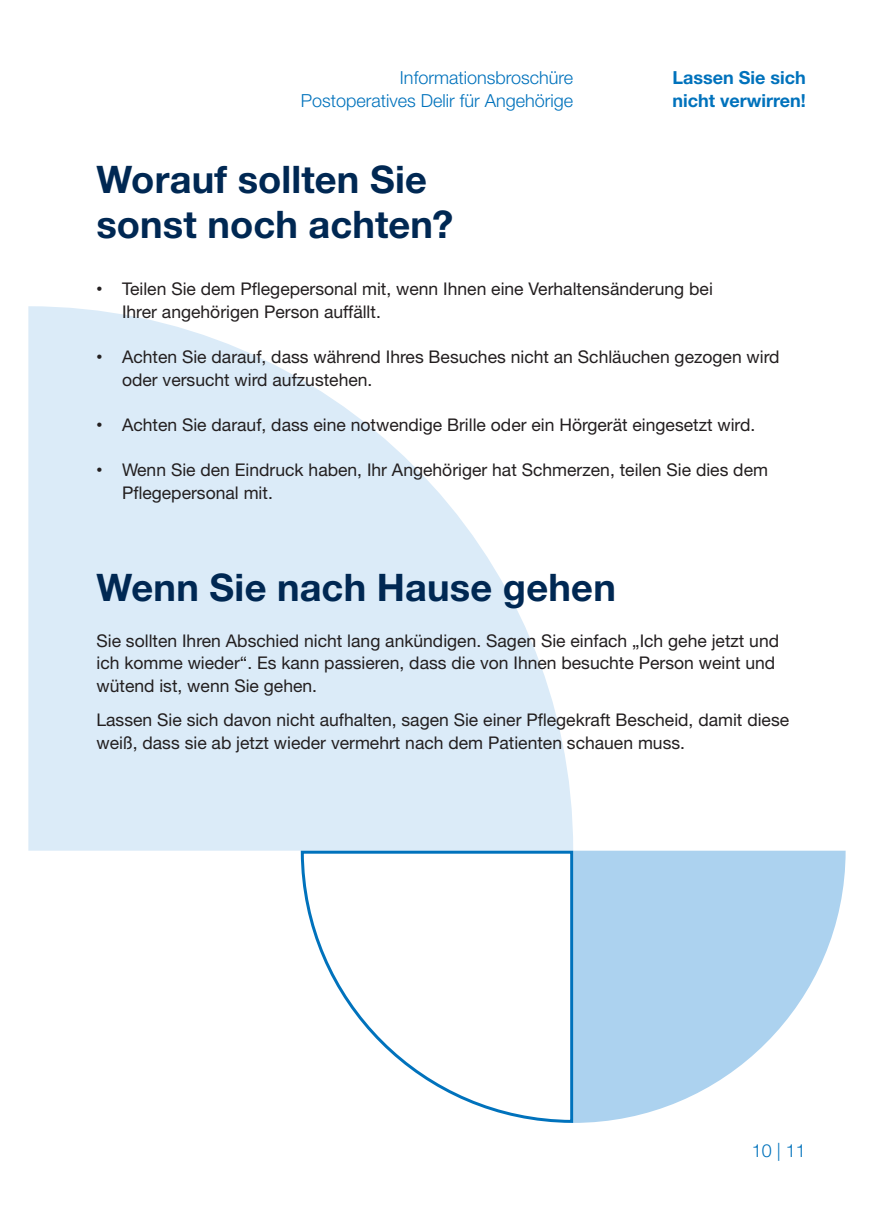
<style>
.page{position:relative;width:874px;height:1225px;background:#fff}
.page>*{position:absolute;margin:0;border:0;box-sizing:border-box;transform-origin:0 0}
.t1{font:700 38px/45.4px "Helvetica Neue LT Pro";letter-spacing:.005em;color:#002853}
.t2{font:300 18px/22.6px "Helvetica Neue LT Pro";color:#0072bc;text-align:right}
.t3{font:700 18px/22.6px "Helvetica Neue LT Pro";color:#0072bc}
.t4{font:17.6px/22.6px "Helvetica Neue LT Pro";color:#231f20}
.s1{font-size:12px}
</style>
<div class="page">
<svg style="left:28px;top:306px;width:545px;height:544px;fill:#dbebf8"></svg>
<svg style="left:574px;top:850px;width:271px;height:273px;fill:#acd2ef"></svg>
<svg style="left:299px;top:849px;width:275px;height:274px"></svg>
<p class="t2" style="left:300px;top:66px;width:274px">Informationsbroschüre<br>Postoperatives Delir für Angehörige</p>
<h1 class="t1" style="left:96px;top:156px;width:358px">Worauf sollten Sie sonst noch achten?</h1>
<p class="t3" style="left:672px;top:66px;width:135px">Lassen Sie sich nicht verwirren!</p>
<p class="t4" style="left:122px;top:277px;width:592px;text-indent:-26px"><span class="s1">•</span> Teilen Sie dem Pflegepersonal mit, wenn Ihnen eine Verhaltensänderung bei<br>Ihrer angehörigen Person auffällt.</p>
<p class="t4" style="left:122px;top:345px;width:658px;text-indent:-26px"><span class="s1">•</span> Achten Sie darauf, dass während Ihres Besuches nicht an Schläuchen gezogen wird oder versucht wird aufzustehen.</p>
<p class="t4" style="left:96px;top:413px;width:660px"><span class="s1">•</span> Achten Sie darauf, dass eine notwendige Brille oder ein Hörgerät eingesetzt wird.</p>
<p class="t4" style="left:122px;top:458px;width:647px;text-indent:-26px"><span class="s1">•</span> Wenn Sie den Eindruck haben, Ihr Angehöriger hat Schmerzen, teilen Sie dies dem<br>Pflegepersonal mit.</p>
<h1 class="t1" style="left:96px;top:564px;width:520px">Wenn Sie nach Hause gehen</h1>
<p class="t4" style="left:96px;top:628px;width:683px">Sie sollten Ihren Abschied nicht lang ankündigen. Sagen Sie einfach „Ich gehe jetzt und ich komme wieder“. Es kann passieren, dass die von Ihnen besuchte Person weint und wütend ist, wenn Sie gehen.</p>
<p class="t4" style="left:96px;top:708px;width:694px">Lassen Sie sich davon nicht aufhalten, sagen Sie einer Pflegekraft Bescheid, damit diese weiß, dass sie ab jetzt wieder vermehrt nach dem Patienten schauen muss.</p>
<p class="t2" style="left:751px;top:1138px;width:56px">10 | 11</p>
</div>
